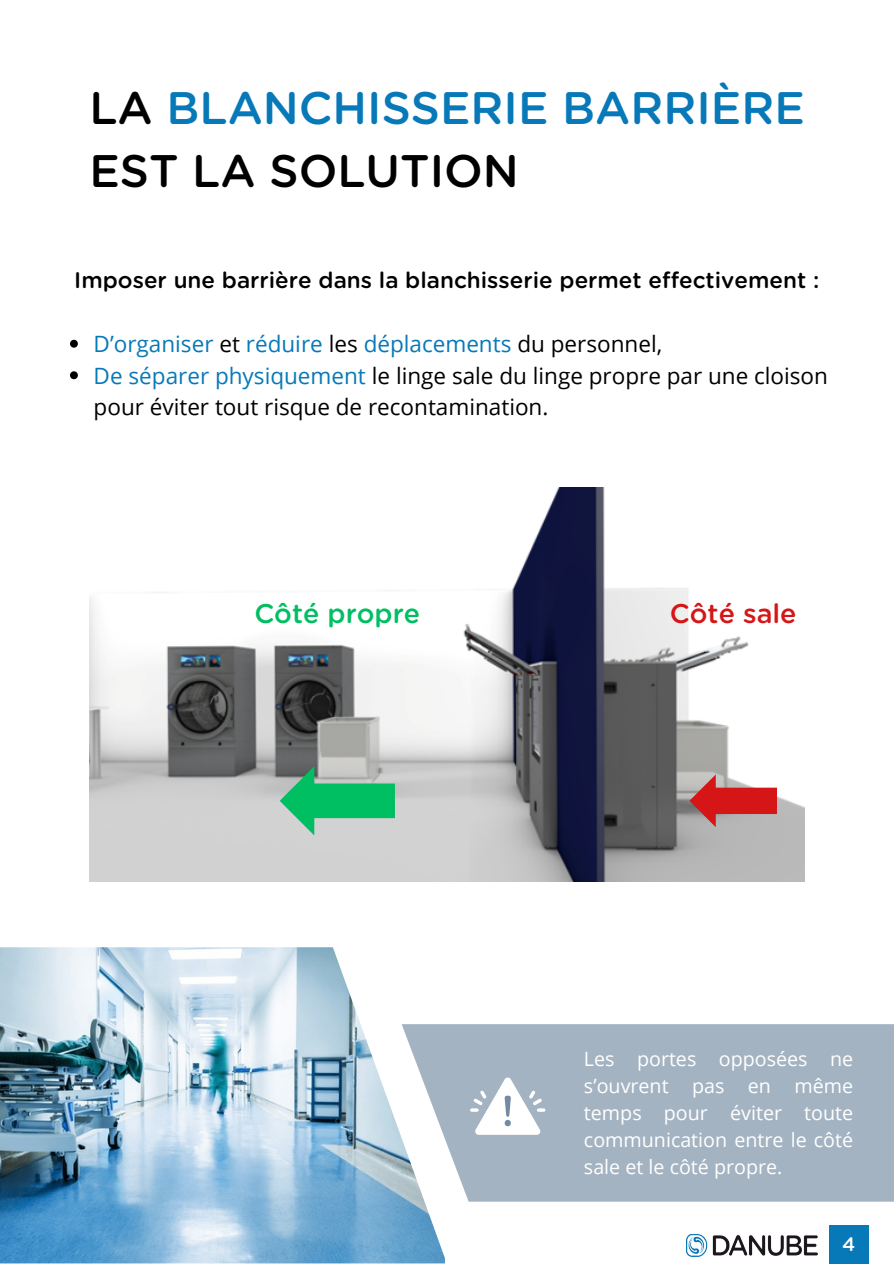
<style>
.page{position:relative;width:894px;height:1264px;background:#fff}
.page>*{position:absolute;margin:0;border:0;box-sizing:border-box;transform-origin:0 0}
.t1{font:500 45.6px/63px "Gotham Rounded";color:#0779b8}
.t2{font:500 27px "Gotham Rounded";color:#00bf63}
.t3{font:500 27px "Gotham Rounded";color:#d61616}
.t4{font:22.5px/31.5px "Open Sans";color:#000}
.t5{font:500 22.5px "Gotham Rounded";color:#000}
.t6{font:22.5px "Open Sans";color:#0779b8}
.t7{font:19.65px/27px "Open Sans";color:#fff;text-align:justify}
.t8{font:500 19.5px "Gotham Rounded";color:#fff}
.s1{color:#000}
.s2{color:#0779b8}
</style>
<div class="page">
<div style="left:828px;top:1225px;width:40px;height:38px;background:#0779b8"></div>
<img style="left:89px;top:487px;width:715px;height:394px">
<svg style="left:689px;top:774px;width:88px;height:53px;background:#cd6e6e"></svg>
<svg style="left:279px;top:766px;width:116px;height:69px;background:#60bf91"></svg>
<img style="left:686px;top:1234px;width:130px;height:21px">
<img style="left:0;top:947px;width:444px;height:316px">
<svg style="left:401px;top:1024px;width:492px;height:177px;background:#aab8c6"></svg>
<svg style="left:470px;top:1077px;width:75px;height:57px"></svg>
<svg style="left:70px;top:340px;width:8px;height:8px"></svg>
<svg style="left:70px;top:371px;width:8px;height:8px"></svg>
<h2 class="t1" style="left:89px;top:79px;width:716px"><span class="s1">LA</span> BLANCHISSERIE BARRIÈRE<br><span class="s1">EST LA SOLUTION</span></h2>
<p class="t5" style="left:74px;top:270px;width:746px">Imposer une barrière dans la blanchisserie permet effectivement :</p>
<p class="t6" style="left:94px;top:328px;width:570px">D’organiser <span class="s1">et</span> réduire <span class="s1">les</span> déplacements <span class="s1">du personnel,</span></p>
<p class="t4" style="left:94px;top:359px;width:735px"><span class="s2">De séparer physiquement</span> le linge sale du linge propre par une cloison pour éviter tout risque de recontamination.</p>
<p class="t2" style="left:254px;top:601px;width:167px">Côté propre</p>
<p class="t3" style="left:669px;top:601px;width:128px">Côté sale</p>
<h2 class="t7" style="left:583px;top:1044px;width:270px">Les portes opposées ne s’ouvrent pas en même temps pour éviter toute communication entre le côté sale et le côté propre.</h2>
<h1 class="t8" style="left:842px;top:1235px;width:15px">4</h1>
</div>
